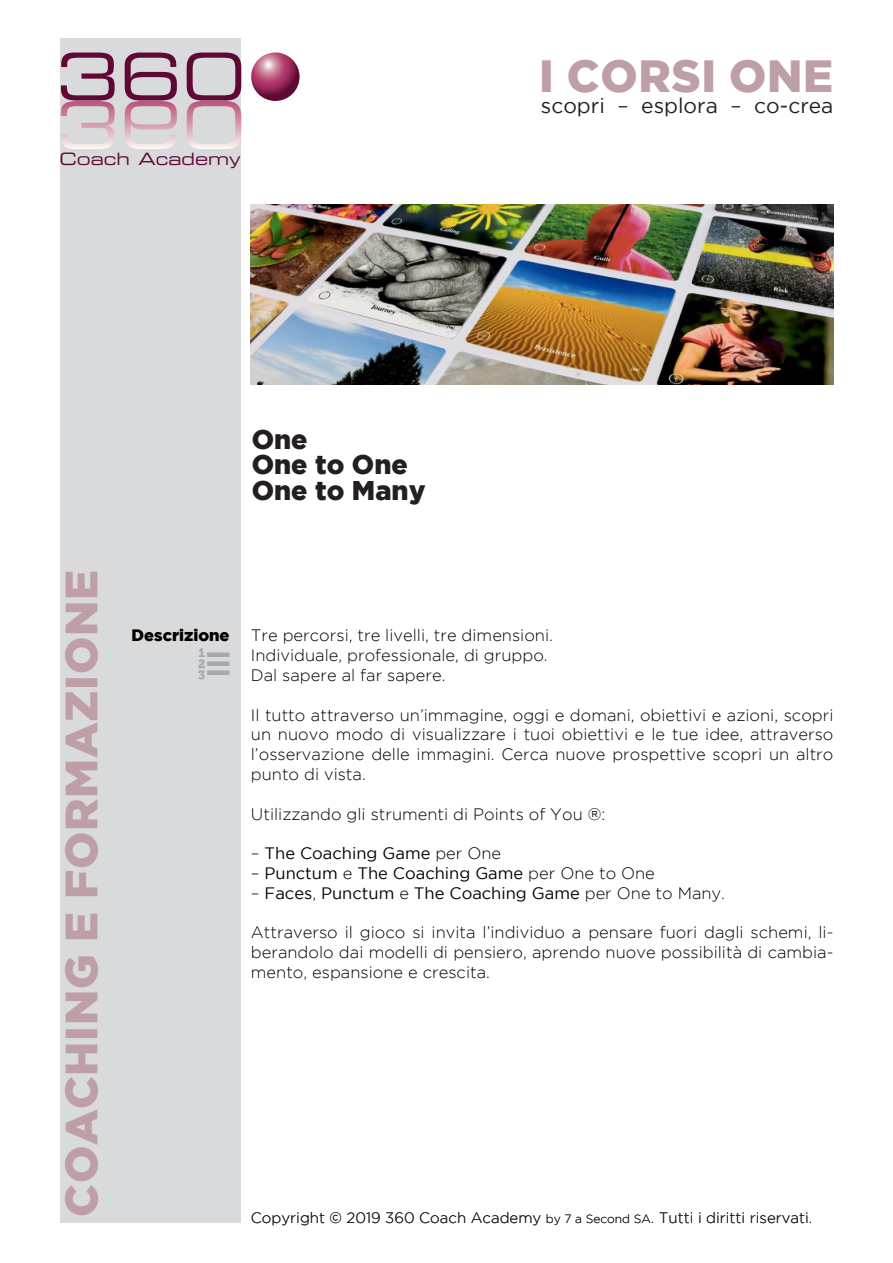
<style>
.page{position:relative;width:893px;height:1263px;background:#fff}
.page>*{position:absolute;margin:0;border:0;box-sizing:border-box;transform-origin:0 0}
.t1{font:64.95px "Eurostile LT Std Ex 2";color:#5f0833}
.Testo_Verticale_Lato{font:900 45px "Gotham";letter-spacing:.015em;color:#bd9fa5}
.Paragraph_Flyer{font:900 27px "Gotham";color:#231f20}
.Paragraph_Flyer-2{font:21px "Gotham";color:#231f20}
.t2{font:16.95px "Eurostile LT Std Ex 2";color:#5f0833}
.Paragraph_Flyer-3{font:300 16.5px/19.8px "Gotham";color:#000;text-align:justify}
.Paragraph_Flyer-4{font:16.5px "Gotham";color:#000}
.Paragraph_Flyer-5{font:900 16.5px "Gotham";color:#000}
.Colonna_Testo{font:300 15px "Gotham";color:#231f20}
.Colonna_Testo-2{font:300 12px "Gotham";color:#231f20}
.s1{font-weight:300}
</style>
<div class="page">
<div style="left:60px;top:38px;width:181px;height:1184px;background:#d9dadc"></div>
<svg style="left:61px;top:101px;width:54px;height:48px"></svg>
<svg style="left:125px;top:101px;width:52px;height:48px"></svg>
<svg style="left:187px;top:101px;width:54px;height:48px"></svg>
<svg style="left:251px;top:53px;width:49px;height:48px;background:#a0456b"></svg>
<img style="left:251px;top:205px;width:582px;height:180px">
<h1 class="t1" style="left:56px;top:32px;width:190px">360</h1>
<p class="t2" style="left:60px;top:147px;width:183px">Coach Academy</p>
<p class="Paragraph_Flyer" style="left:252px;top:424px;width:57px">One</p>
<p class="Paragraph_Flyer" style="left:252px;top:449px;width:158px">One to One</p>
<p class="Paragraph_Flyer" style="left:252px;top:474px;width:175px">One to Many</p>
<p class="Testo_Verticale_Lato" style="left:539px;top:50px;width:296px">I CORSI ONE</p>
<p class="Paragraph_Flyer-2" style="left:541px;top:94px;width:294px">scopri – esplora – co-crea</p>
<h2 class="Testo_Verticale_Lato" style="left:55px;top:1217px;width:648px;rotate:-90deg">COACHING E FORMAZIONE</h2>
<p class="Paragraph_Flyer-5" style="left:132px;top:626px;width:99px">Descrizione</p>
<p class="Paragraph_Flyer-3" style="left:251px;top:625px;width:304px">Tre percorsi, tre livelli, tre dimensioni.</p>
<p class="Paragraph_Flyer-3" style="left:251px;top:645px;width:298px">Individuale, professionale, di gruppo.</p>
<p class="Paragraph_Flyer-3" style="left:251px;top:665px;width:196px">Dal sapere al far sapere.</p>
<p class="Paragraph_Flyer-3" style="left:251px;top:705px;width:584px">Il tutto attraverso un’immagine, oggi e domani, obiettivi e azioni, scopri un nuovo modo di visualizzare i tuoi obiettivi e le tue idee, attraverso l’osservazione delle immagini. Cerca nuove prospettive scopri un altro punto di vista.</p>
<p class="Paragraph_Flyer-3" style="left:251px;top:804px;width:356px">Utilizzando gli strumenti di Points of You ®:</p>
<p class="Paragraph_Flyer-4" style="left:251px;top:844px;width:252px"><span class="s1">–</span> The Coaching Game <span class="s1">per One</span></p>
<p class="Paragraph_Flyer-4" style="left:251px;top:864px;width:406px"><span class="s1">–</span> Punctum <span class="s1">e</span> The Coaching Game <span class="s1">per One to One</span></p>
<p class="Paragraph_Flyer-4" style="left:251px;top:884px;width:476px"><span class="s1">–</span> Faces<span class="s1">,</span> Punctum <span class="s1">e</span> The Coaching Game <span class="s1">per One to Many.</span></p>
<p class="Paragraph_Flyer-3" style="left:251px;top:922px;width:584px">Attraverso il gioco si invita l’individuo a pensare fuori dagli schemi, li&shy;berandolo dai modelli di pensiero, aprendo nuove possibilità di cambia&shy;mento, espansione e crescita.</p>
<p class="Colonna_Testo" style="left:251px;top:1209px;width:292px">Copyright © 2019 360 Coach Academy</p>
<p class="Colonna_Testo-2" style="left:546px;top:1212px;width:106px">by 7 a Second SA</p>
<p class="Colonna_Testo" style="left:651px;top:1209px;width:163px">. Tutti i diritti riservati.</p>
</div>
